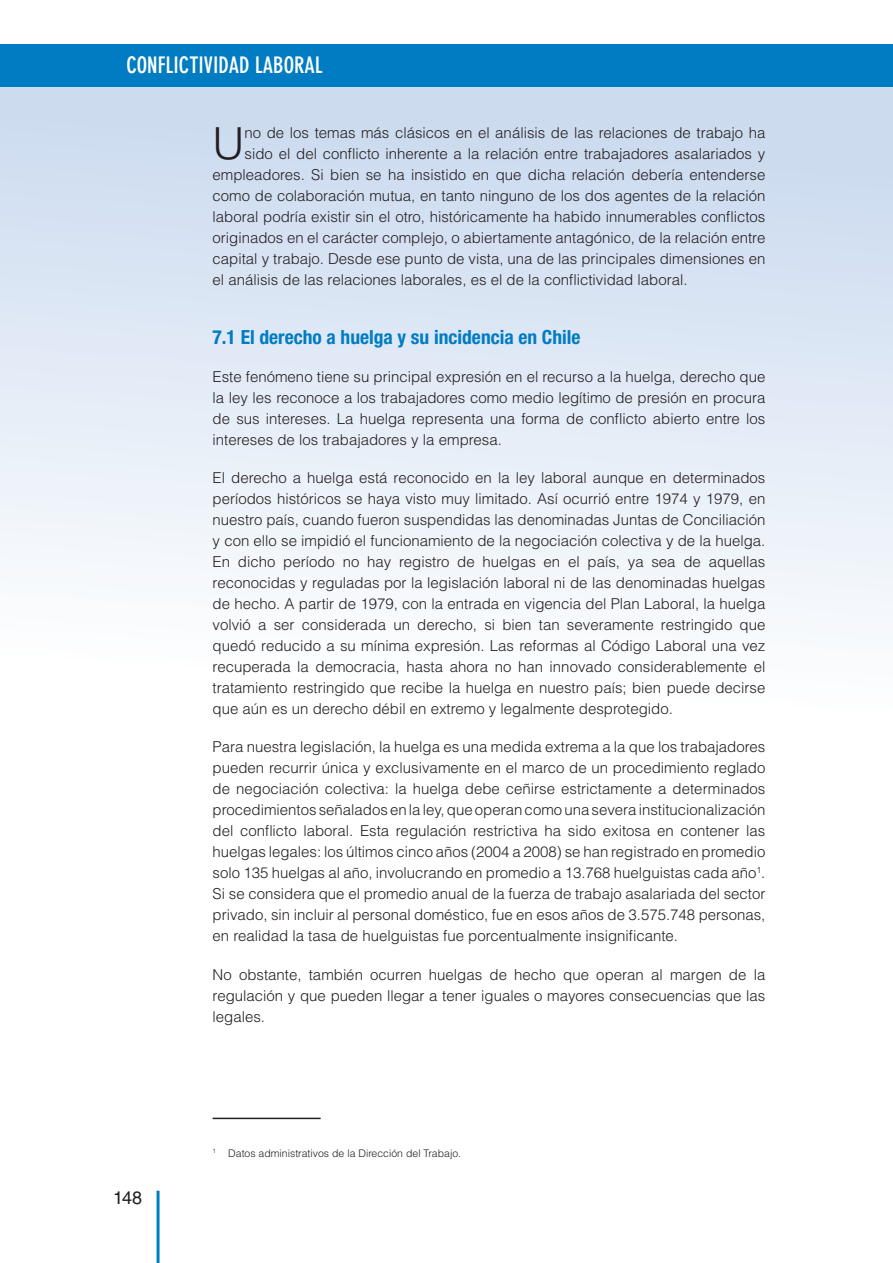
<style>
.page{position:relative;width:893px;height:1263px;background:#fff}
.page>*{position:absolute;margin:0;border:0;box-sizing:border-box;transform-origin:0 0}
.t1{font:300 44.1px "Helvetica LT Std";color:#231f20}
.t2{font:700 condensed 22.5px "DIN Neuzeit Grotesk Std";color:#fff}
.t3{font:700 condensed 19.5px "Helvetica Neue LT Std";color:#007cc2}
.t4{font:18px "Helvetica LT Std";color:#231f20}
.t5{font:300 15px/21px "Helvetica LT Std";color:#231f20;text-align:justify}
.t6{font:300 10.5px "Helvetica LT Std";color:#231f20}
</style>
<div class="page">
<div style="left:0;top:79px;width:893px;height:1184px;background:linear-gradient(to bottom,#d4e1f2,#fff)"></div>
<div style="left:0;top:44px;width:893px;height:43px;background:#007cc2"></div>
<hr style="left:157px;top:1191px;width:3px;height:72px;background:#007cc2">
<hr style="left:213px;top:1118px;width:108px;height:1px;background:#231f20">
<h2 class="t2" style="left:126px;top:52px;width:198px">CONFLICTIVIDAD LABORAL</h2>
<h1 class="t1" style="left:213px;top:116px;width:33px">U</h1>
<p class="t5" style="left:244px;top:122px;width:522px">no de los temas más clásicos en el análisis de las relaciones de trabajo ha</p>
<p class="t5" style="left:244px;top:143px;width:522px">sido el del conflicto inherente a la relación entre trabajadores asalariados y</p>
<p class="t5" style="left:213px;top:164px;width:554px">empleadores. Si bien se ha insistido en que dicha relación debería entenderse</p>
<p class="t5" style="left:213px;top:185px;width:554px">como de colaboración mutua, en tanto ninguno de los dos agentes de la relación</p>
<p class="t5" style="left:213px;top:206px;width:554px">laboral podría existir sin el otro, históricamente ha habido innumerables conflictos</p>
<p class="t5" style="left:213px;top:227px;width:554px">originados en el carácter complejo, o abiertamente antagónico, de la relación entre</p>
<p class="t5" style="left:213px;top:248px;width:554px">capital y trabajo. Desde ese punto de vista, una de las principales dimensiones en</p>
<p class="t5" style="left:213px;top:269px;width:476px">el análisis de las relaciones laborales, es el de la conflictividad laboral.</p>
<h3 class="t3" style="left:213px;top:326px;width:369px">7.1 El derecho a huelga y su incidencia en Chile</h3>
<p class="t5" style="left:213px;top:366px;width:554px">Este fenómeno tiene su principal expresión en el recurso a la huelga, derecho que la ley les reconoce a los trabajadores como medio legítimo de presión en procura de sus intereses. La huelga representa una forma de conflicto abierto entre los intereses de los trabajadores y la empresa.</p>
<p class="t5" style="left:213px;top:467px;width:554px">El derecho a huelga está reconocido en la ley laboral aunque en determinados períodos históricos se haya visto muy limitado. Así ocurrió entre 1974 y 1979, en nuestro país, cuando fueron suspendidas las denominadas Juntas de Conciliación y con ello se impidió el funcionamiento de la negociación colectiva y de la huelga.<br>En dicho período no hay registro de huelgas en el país, ya sea de aquellas reconocidas y reguladas por la legislación laboral ni de las denominadas huelgas de hecho. A partir de 1979, con la entrada en vigencia del Plan Laboral, la huelga volvió a ser considerada un derecho, si bien tan severamente restringido que quedó reducido a su mínima expresión. Las reformas al Código Laboral una vez recuperada la democracia, hasta ahora no han innovado considerablemente el tratamiento restringido que recibe la huelga en nuestro país; bien puede decirse que aún es un derecho débil en extremo y legalmente desprotegido.</p>
<p class="t5" style="left:213px;top:736px;width:554px">Para nuestra legislación, la huelga es una medida extrema a la que los trabajadores pueden recurrir única y exclusivamente en el marco de un procedimiento reglado de negociación colectiva: la huelga debe ceñirse estrictamente a determinados procedimientos señalados en la ley, que operan como una severa institucionalización del conflicto laboral. Esta regulación restrictiva ha sido exitosa en contener las huelgas legales: los últimos cinco años (2004 a 2008) se han registrado en promedio solo 135 huelgas al año, involucrando en promedio a 13.768 huelguistas cada año<sup>1</sup>.<br>Si se considera que el promedio anual de la fuerza de trabajo asalariada del sector privado, sin incluir al personal doméstico, fue en esos años de 3.575.748 personas, en realidad la tasa de huelguistas fue porcentualmente insignificante.</p>
<p class="t5" style="left:213px;top:963px;width:554px">No obstante, también ocurren huelgas de hecho que operan al margen de la regulación y que pueden llegar a tener iguales o mayores consecuencias que las legales.</p>
<p class="t4" style="left:113px;top:1187px;width:31px">148</p>
<p class="t6" style="left:213px;top:1146px;width:250px"><sup>1</sup> Datos administrativos de la Dirección del Trabajo.</p>
</div>
